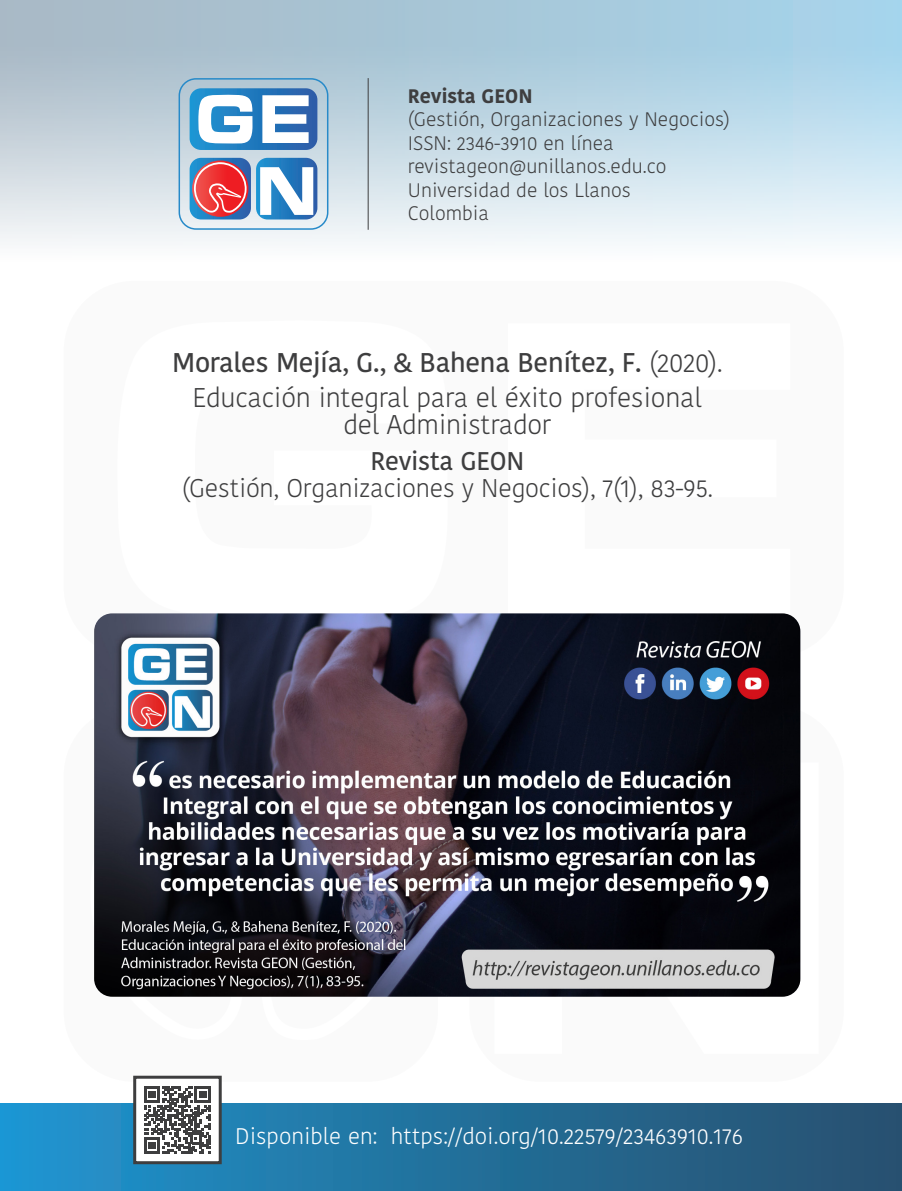
<style>
.page{position:relative;width:902px;height:1191px;background:#fff}
.page>*{position:absolute;margin:0;border:0;box-sizing:border-box;transform-origin:0 0}
.Cuerpo_de_Texto{font:300 27px/27px "Kohinoor Telugu";letter-spacing:-.01em;color:#3e3e3f;text-align:center}
.Cuerpo_de_Texto-2{font:500 27px "Kohinoor Telugu";letter-spacing:-.01em;color:#3e3e3f}
.Cuerpo_de_Texto-3{font:300 25.5px/27px "Kohinoor Telugu";letter-spacing:-.01em;color:#3e3e3f;text-align:center}
.Cuerpo_de_Texto-4{font:300 22.5px "Kohinoor Telugu";color:#fff}
.Cuerpo_de_Texto-5{font:300 19.5px/23.4px "Kohinoor Telugu";color:#3e3e3f}
.s1{font-weight:700}
.s2{font-weight:300}
.s3{font-weight:500}
</style>
<div class="page">
<div style="left:64px;top:281px;width:779px;height:376px;background:#fbfbfb;border-radius:70px"></div>
<div style="left:469px;top:705px;width:374px;height:376px;background:#fafafa;border-radius:70px"></div>
<div style="left:64px;top:705px;width:374px;height:376px;background:#fafafa;border-radius:70px"></div>
<div style="left:0;top:1103px;width:901px;height:87px;background:linear-gradient(to right,#1f95cf,#274e6c)"></div>
<svg style="left:0;top:0;width:901px;height:242px;background:#c2d7e4"></svg>
<div style="left:178px;top:78px;width:150px;height:152px;border:2px solid #278ac9;border-radius:17px"></div>
<svg style="left:189px;top:88px;width:128px;height:62px"></svg>
<svg style="left:189px;top:158px;width:128px;height:61px"></svg>
<hr style="left:368px;top:78px;width:1px;height:152px;background:#3e3e3f">
<img style="left:94px;top:613px;width:706px;height:383px">
<div style="left:135px;top:1077px;width:85px;height:85px;background:#fff"></div>
<svg style="left:144px;top:1086px;width:67px;height:67px"></svg>
<div style="left:133px;top:1075px;width:89px;height:89px;border:3px solid #3e3e3f"></div>
<p class="Cuerpo_de_Texto-5" style="left:408px;top:85px;width:324px"><span class="s1">Revista GEON<br></span>(Gestión, Organizaciones y Negocios)<br>ISSN: 2346-3910 en línea revistageon@unillanos.edu.co<br>Universidad de los Llanos<br>Colombia</p>
<p class="Cuerpo_de_Texto-2" style="left:172px;top:346px;width:552px">Morales Mejía, G., &amp; Bahena Benítez, F. <span class="s2">(2020).</span></p>
<p class="Cuerpo_de_Texto" style="left:193px;top:384px;width:511px">Educación integral para el éxito profesional del Administrador</p>
<p class="Cuerpo_de_Texto-3" style="left:182px;top:447px;width:532px"><span class="s3">Revista GEON<br></span>(Gestión, Organizaciones y Negocios), 7(1), 83-95.</p>
<p class="Cuerpo_de_Texto-4" style="left:235px;top:1122px;width:509px">Disponible en: https://doi.org/10.22579/23463910.176</p>
</div>
